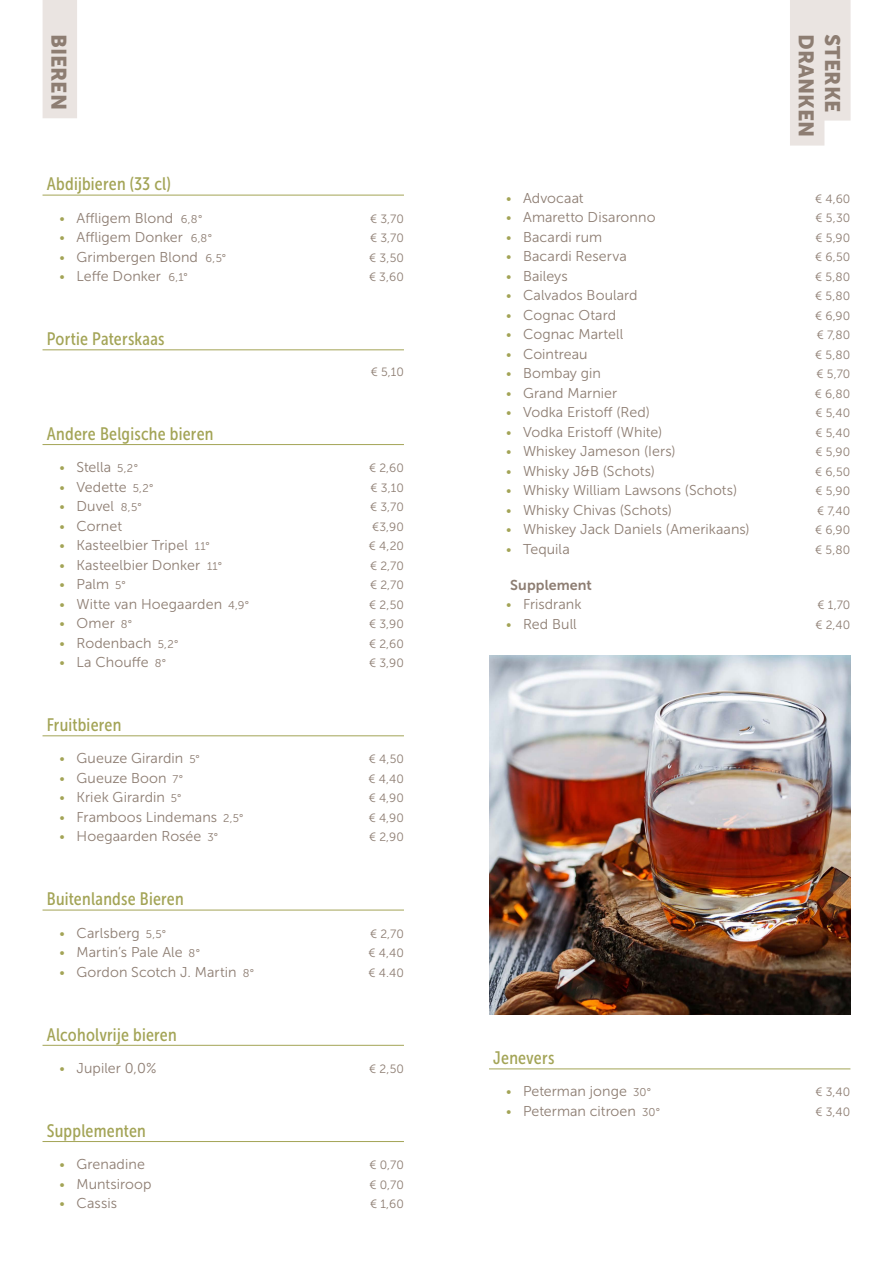
<style>
.page{position:relative;width:893px;height:1263px;background:#fff}
.page>*{position:absolute;margin:0;border:0;box-sizing:border-box;transform-origin:0 0}
.t1{font:21px "Museo Sans 900";letter-spacing:-.005em;color:#8d7d72}
.t2{font:18px "Museo Sans Cond 500";letter-spacing:.01em;color:#a3a456}
.t3{font:14.25px "Museo Sans 300";letter-spacing:.005em;color:#8d7d72}
.t4{font:14.25px "Museo Sans 700";letter-spacing:.01em;color:#8d7d72}
.t5{font:12px "Museo Sans 300";letter-spacing:.015em;color:#8d7d72}
.s1{font-size:13.5px;color:#a3a456}
.s2{font-size:11.25px}
</style>
<div class="page">
<hr style="left:489px;top:1068px;width:361px;height:1px;background:#a3a456">
<div style="left:816px;top:0;width:35px;height:121px;background:#eae4e1"></div>
<div style="left:790px;top:0;width:34px;height:146px;background:#eae4e1"></div>
<img style="left:489px;top:655px;width:361px;height:360px">
<hr style="left:43px;top:195px;width:361px;height:1px;background:#a3a456">
<hr style="left:43px;top:349px;width:361px;height:1px;background:#a3a456">
<hr style="left:43px;top:444px;width:361px;height:1px;background:#a3a456">
<hr style="left:43px;top:735px;width:361px;height:1px;background:#a3a456">
<hr style="left:43px;top:910px;width:361px;height:1px;background:#a3a456">
<hr style="left:43px;top:1045px;width:361px;height:1px;background:#a3a456">
<hr style="left:43px;top:1141px;width:361px;height:1px;background:#a3a456">
<div style="left:43px;top:0;width:34px;height:118px;background:#eae4e1"></div>
<h1 class="t1" style="left:71px;top:34px;width:77px;rotate:90deg">BIEREN</h1>
<p class="t2" style="left:47px;top:174px;width:125px">Abdijbieren (33 cl)</p>
<p class="t3" style="left:60px;top:210px;width:144px"><span class="s1">•</span> Affligem Blond <span class="s2">6,8°</span></p>
<p class="t5" style="left:370px;top:212px;width:35px">€ 3,70</p>
<p class="t3" style="left:60px;top:229px;width:154px"><span class="s1">•</span> Affligem Donker <span class="s2">6,8°</span></p>
<p class="t5" style="left:370px;top:231px;width:35px">€ 3,70</p>
<p class="t3" style="left:60px;top:249px;width:168px"><span class="s1">•</span> Grimbergen Blond <span class="s2">6,5°</span></p>
<p class="t5" style="left:369px;top:251px;width:36px">€ 3,50</p>
<p class="t3" style="left:60px;top:268px;width:130px"><span class="s1">•</span> Leffe Donker <span class="s2">6,1°</span></p>
<p class="t5" style="left:369px;top:270px;width:36px">€ 3,60</p>
<p class="t2" style="left:47px;top:329px;width:119px">Portie Paterskaas</p>
<p class="t5" style="left:371px;top:365px;width:35px">€ 5,10</p>
<p class="t2" style="left:47px;top:424px;width:168px">Andere Belgische bieren</p>
<p class="t3" style="left:60px;top:459px;width:80px"><span class="s1">•</span> Stella <span class="s2">5,2°</span></p>
<p class="t5" style="left:369px;top:461px;width:36px">€ 2,60</p>
<p class="t3" style="left:60px;top:479px;width:95px"><span class="s1">•</span> Vedette <span class="s2">5,2°</span></p>
<p class="t5" style="left:371px;top:481px;width:35px">€ 3,10</p>
<p class="t3" style="left:60px;top:498px;width:84px"><span class="s1">•</span> Duvel <span class="s2">8,5°</span></p>
<p class="t5" style="left:370px;top:500px;width:35px">€ 3,70</p>
<p class="t3" style="left:60px;top:518px;width:64px"><span class="s1">•</span> Cornet</p>
<p class="t5" style="left:372px;top:520px;width:33px">€3,90</p>
<p class="t3" style="left:60px;top:537px;width:152px"><span class="s1">•</span> Kasteelbier Tripel <span class="s2">11°</span></p>
<p class="t5" style="left:369px;top:539px;width:37px">€ 4,20</p>
<p class="t3" style="left:60px;top:557px;width:164px"><span class="s1">•</span> Kasteelbier Donker <span class="s2">11°</span></p>
<p class="t5" style="left:370px;top:559px;width:35px">€ 2,70</p>
<p class="t3" style="left:60px;top:576px;width:68px"><span class="s1">•</span> Palm <span class="s2">5°</span></p>
<p class="t5" style="left:370px;top:578px;width:35px">€ 2,70</p>
<p class="t3" style="left:60px;top:596px;width:191px"><span class="s1">•</span> Witte van Hoegaarden <span class="s2">4,9°</span></p>
<p class="t5" style="left:369px;top:598px;width:36px">€ 2,50</p>
<p class="t3" style="left:60px;top:615px;width:74px"><span class="s1">•</span> Omer <span class="s2">8°</span></p>
<p class="t5" style="left:369px;top:617px;width:36px">€ 3,90</p>
<p class="t3" style="left:60px;top:635px;width:120px"><span class="s1">•</span> Rodenbach <span class="s2">5,2°</span></p>
<p class="t5" style="left:369px;top:637px;width:36px">€ 2,60</p>
<p class="t3" style="left:60px;top:654px;width:108px"><span class="s1">•</span> La Chouffe <span class="s2">8°</span></p>
<p class="t5" style="left:369px;top:656px;width:36px">€ 3,90</p>
<p class="t2" style="left:47px;top:715px;width:76px">Fruitbieren</p>
<p class="t3" style="left:60px;top:751px;width:142px"><span class="s1">•</span> Gueuze Girardin <span class="s2">5°</span></p>
<p class="t5" style="left:369px;top:753px;width:37px">€ 4,50</p>
<p class="t3" style="left:60px;top:770px;width:125px"><span class="s1">•</span> Gueuze Boon <span class="s2">7°</span></p>
<p class="t5" style="left:369px;top:772px;width:37px">€ 4,40</p>
<p class="t3" style="left:60px;top:790px;width:123px"><span class="s1">•</span> Kriek Girardin <span class="s2">5°</span></p>
<p class="t5" style="left:369px;top:792px;width:37px">€ 4,90</p>
<p class="t3" style="left:60px;top:809px;width:185px"><span class="s1">•</span> Framboos Lindemans <span class="s2">2,5°</span></p>
<p class="t5" style="left:369px;top:811px;width:37px">€ 4,90</p>
<p class="t3" style="left:60px;top:829px;width:160px"><span class="s1">•</span> Hoegaarden Rosée <span class="s2">3°</span></p>
<p class="t5" style="left:369px;top:831px;width:36px">€ 2,90</p>
<p class="t2" style="left:47px;top:889px;width:139px">Buitenlandse Bieren</p>
<p class="t3" style="left:60px;top:925px;width:108px"><span class="s1">•</span> Carlsberg <span class="s2">5,5°</span></p>
<p class="t5" style="left:370px;top:927px;width:35px">€ 2,70</p>
<p class="t3" style="left:60px;top:944px;width:142px"><span class="s1">•</span> Martin’s Pale Ale <span class="s2">8°</span></p>
<p class="t5" style="left:369px;top:946px;width:37px">€ 4,40</p>
<p class="t3" style="left:60px;top:964px;width:196px"><span class="s1">•</span> Gordon Scotch J. Martin <span class="s2">8°</span></p>
<p class="t5" style="left:368px;top:966px;width:37px">€ 4.40</p>
<p class="t2" style="left:47px;top:1024px;width:132px">Alcoholvrije bieren</p>
<p class="t3" style="left:60px;top:1060px;width:99px"><span class="s1">•</span> Jupiler 0,0 %</p>
<p class="t5" style="left:369px;top:1062px;width:36px">€ 2,50</p>
<p class="t2" style="left:47px;top:1121px;width:101px">Supplementen</p>
<p class="t3" style="left:60px;top:1156px;width:87px"><span class="s1">•</span> Grenadine</p>
<p class="t5" style="left:369px;top:1158px;width:36px">€ 0,70</p>
<p class="t3" style="left:60px;top:1176px;width:94px"><span class="s1">•</span> Muntsiroop</p>
<p class="t5" style="left:369px;top:1178px;width:36px">€ 0,70</p>
<p class="t3" style="left:60px;top:1195px;width:59px"><span class="s1">•</span> Cassis</p>
<p class="t5" style="left:370px;top:1197px;width:35px">€ 1,60</p>
<h1 class="t1" style="left:818px;top:34px;width:105px;rotate:90deg">DRANKEN</h1>
<h1 class="t1" style="left:844px;top:34px;width:80px;rotate:90deg">STERKE</h1>
<p class="t3" style="left:506px;top:190px;width:79px"><span class="s1">•</span> Advocaat</p>
<p class="t5" style="left:815px;top:192px;width:37px">€ 4,60</p>
<p class="t3" style="left:506px;top:209px;width:151px"><span class="s1">•</span> Amaretto Disaronno</p>
<p class="t5" style="left:816px;top:211px;width:36px">€ 5,30</p>
<p class="t3" style="left:506px;top:229px;width:98px"><span class="s1">•</span> Bacardi rum</p>
<p class="t5" style="left:816px;top:231px;width:36px">€ 5,90</p>
<p class="t3" style="left:506px;top:248px;width:122px"><span class="s1">•</span> Bacardi Reserva</p>
<p class="t5" style="left:815px;top:250px;width:37px">€ 6,50</p>
<p class="t3" style="left:506px;top:268px;width:63px"><span class="s1">•</span> Baileys</p>
<p class="t5" style="left:815px;top:270px;width:37px">€ 5,80</p>
<p class="t3" style="left:506px;top:287px;width:133px"><span class="s1">•</span> Calvados Boulard</p>
<p class="t5" style="left:815px;top:289px;width:37px">€ 5,80</p>
<p class="t3" style="left:506px;top:307px;width:112px"><span class="s1">•</span> Cognac Otard</p>
<p class="t5" style="left:815px;top:309px;width:37px">€ 6,90</p>
<p class="t3" style="left:506px;top:326px;width:119px"><span class="s1">•</span> Cognac Martell</p>
<p class="t5" style="left:817px;top:328px;width:35px">€ 7,80</p>
<p class="t3" style="left:506px;top:346px;width:83px"><span class="s1">•</span> Cointreau</p>
<p class="t5" style="left:815px;top:348px;width:37px">€ 5,80</p>
<p class="t3" style="left:506px;top:365px;width:96px"><span class="s1">•</span> Bombay gin</p>
<p class="t5" style="left:817px;top:367px;width:35px">€ 5,70</p>
<p class="t3" style="left:506px;top:385px;width:113px"><span class="s1">•</span> Grand Marnier</p>
<p class="t5" style="left:815px;top:387px;width:37px">€ 6,80</p>
<p class="t3" style="left:506px;top:404px;width:145px"><span class="s1">•</span> Vodka Eristoff (Red)</p>
<p class="t5" style="left:815px;top:406px;width:37px">€ 5,40</p>
<p class="t3" style="left:506px;top:424px;width:158px"><span class="s1">•</span> Vodka Eristoff (White)</p>
<p class="t5" style="left:815px;top:426px;width:37px">€ 5,40</p>
<p class="t3" style="left:506px;top:443px;width:171px"><span class="s1">•</span> Whiskey Jameson (Iers)</p>
<p class="t5" style="left:816px;top:445px;width:36px">€ 5,90</p>
<p class="t3" style="left:506px;top:463px;width:150px"><span class="s1">•</span> Whisky J&amp;B (Schots)</p>
<p class="t5" style="left:815px;top:465px;width:37px">€ 6,50</p>
<p class="t3" style="left:506px;top:482px;width:233px"><span class="s1">•</span> Whisky William Lawsons (Schots)</p>
<p class="t5" style="left:816px;top:484px;width:36px">€ 5,90</p>
<p class="t3" style="left:506px;top:502px;width:167px"><span class="s1">•</span> Whisky Chivas (Schots)</p>
<p class="t5" style="left:817px;top:504px;width:35px">€ 7,40</p>
<p class="t3" style="left:506px;top:521px;width:245px"><span class="s1">•</span> Whiskey Jack Daniels (Amerikaans)</p>
<p class="t5" style="left:815px;top:523px;width:37px">€ 6,90</p>
<p class="t3" style="left:506px;top:541px;width:65px"><span class="s1">•</span> Tequila</p>
<p class="t5" style="left:815px;top:543px;width:37px">€ 5,80</p>
<p class="t4" style="left:510px;top:577px;width:83px">Supplement</p>
<p class="t3" style="left:506px;top:596px;width:77px"><span class="s1">•</span> Frisdrank</p>
<p class="t5" style="left:818px;top:598px;width:34px">€ 1,70</p>
<p class="t3" style="left:506px;top:616px;width:72px"><span class="s1">•</span> Red Bull</p>
<p class="t5" style="left:815px;top:618px;width:37px">€ 2,40</p>
<p class="t2" style="left:493px;top:1048px;width:63px">Jenevers</p>
<p class="t3" style="left:506px;top:1084px;width:147px"><span class="s1">•</span> Peterman jonge <span class="s2">30°</span></p>
<p class="t5" style="left:815px;top:1086px;width:37px">€ 3,40</p>
<p class="t3" style="left:506px;top:1103px;width:156px"><span class="s1">•</span> Peterman citroen <span class="s2">30°</span></p>
<p class="t5" style="left:815px;top:1105px;width:37px">€ 3,40</p>
</div>
